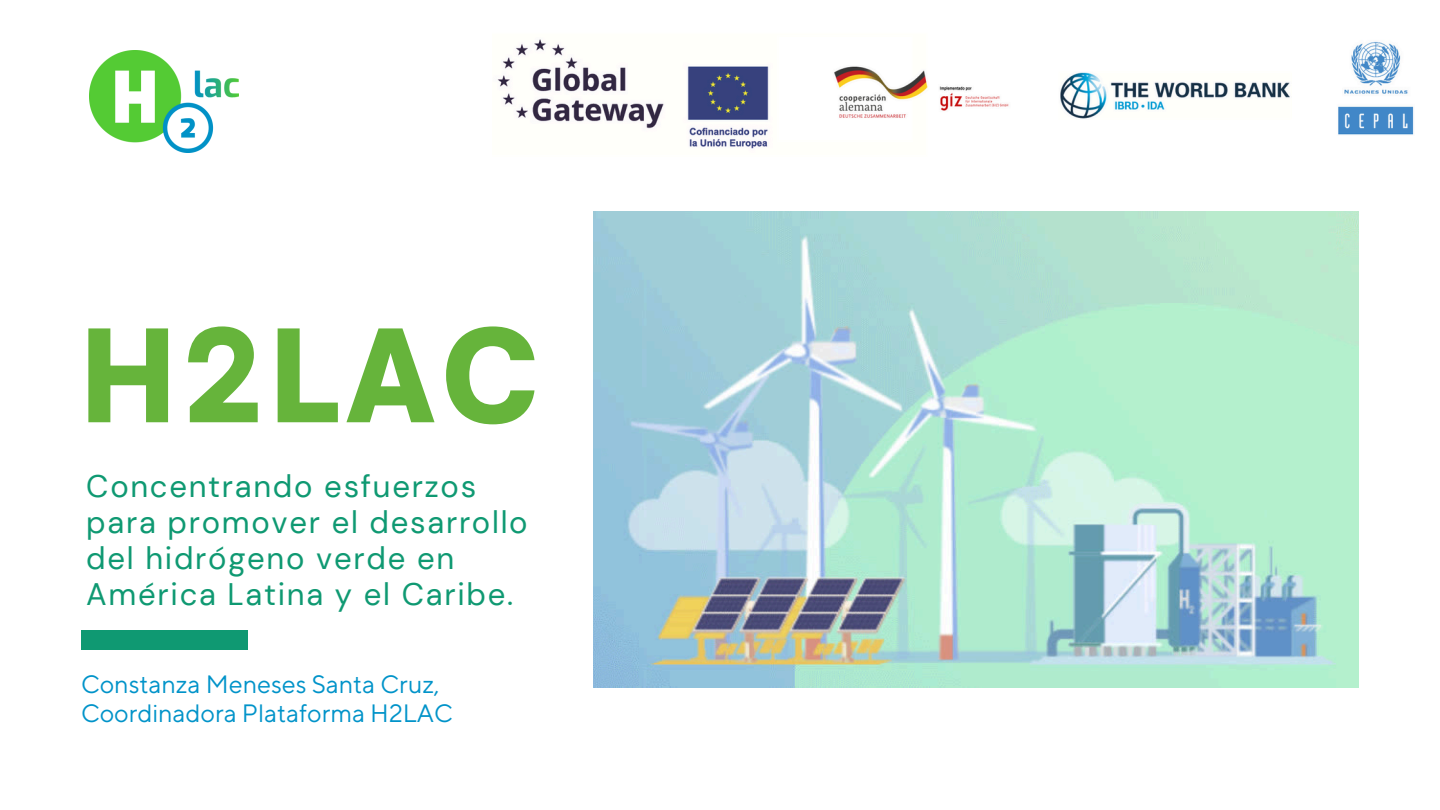
<style>
.page{position:relative;width:1440px;height:810px;background:#fff}
.page>*{position:absolute;margin:0;border:0;box-sizing:border-box;transform-origin:0 0}
.t1{font:900 123px "Open Sauce One";letter-spacing:.06em;color:#66b43b}
.t2{font:31.1px/36px "DM Sans";letter-spacing:.055em;color:#0f9972}
.t3{font:25px "TT Norms Pro";color:#0193c9}
</style>
<div class="page">
<div style="left:81px;top:631px;width:166px;height:19px;background:#0f9972"></div>
<img style="left:90px;top:51px;width:148px;height:102px">
<img style="left:594px;top:211px;width:765px;height:477px">
<img style="left:497px;top:39px;width:917px;height:110px">
<h1 class="t1" style="left:81px;top:299px;width:458px">H2LAC</h1>
<h2 class="t2" style="left:86px;top:468px;width:443px">Concentrando esfuerzos para promover el desarrollo del hidrógeno verde en<br>América Latina y el Caribe.</h2>
<p class="t3" style="left:81px;top:669px;width:360px">Constanza Meneses Santa Cruz,</p>
<p class="t3" style="left:81px;top:698px;width:373px">Coordinadora Plataforma H2LAC</p>
</div>
